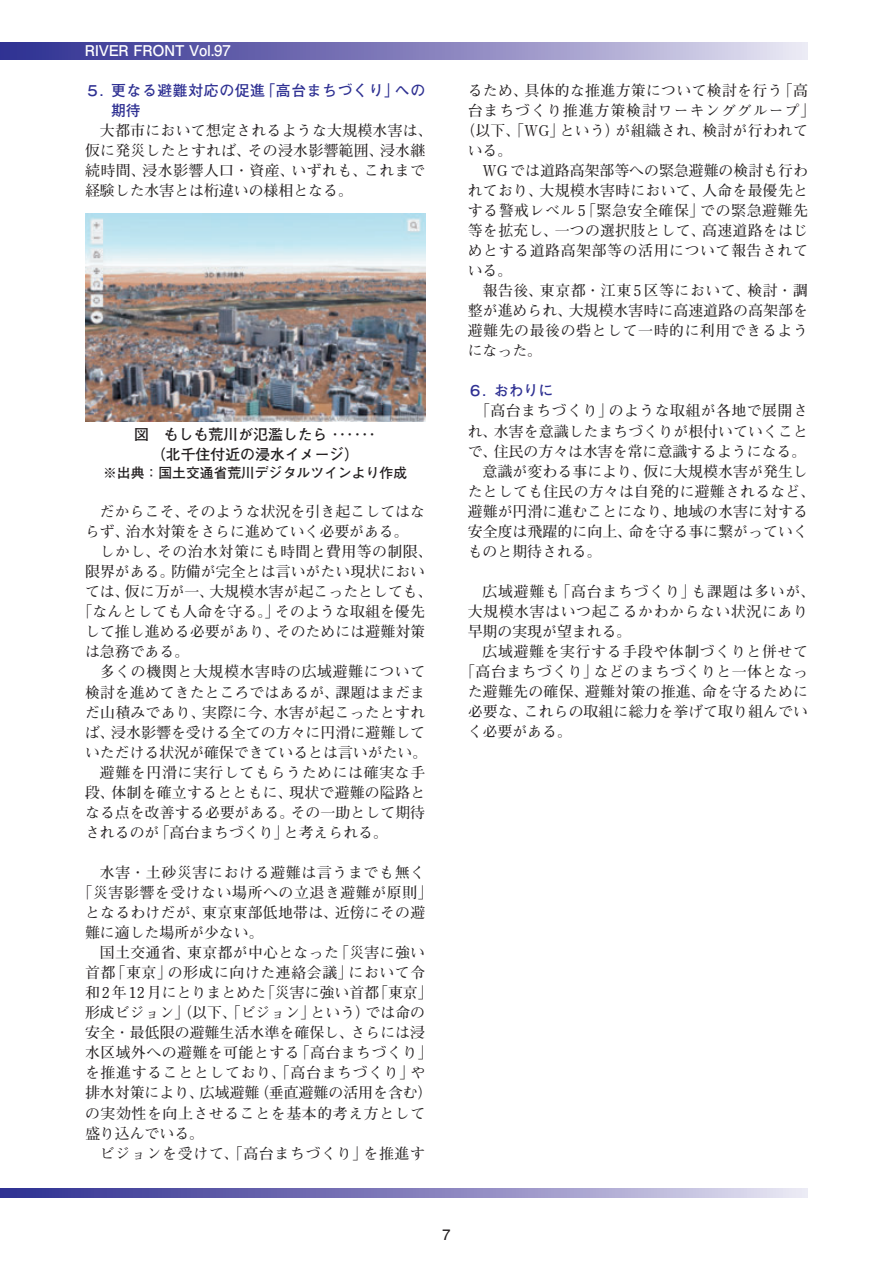
<style>
.page{position:relative;width:893px;height:1263px;background:#fff}
.page>*{position:absolute;margin:0;border:0;box-sizing:border-box;transform-origin:0 0}
.t1{font:700 14.85px/20.1px "Futo Min A101 Pr 6";letter-spacing:.02em;color:#231f20}
.t2{font:700 14.85px "Futo Min A101 Pr 6";color:#231f20}
.t3{font:700 14.85px/20.1px "Futo Min A101 Pr 6";letter-spacing:.04em;color:#231f20}
.t4{font:700 14.85px "Futo Min A101 Pr 6";letter-spacing:.045em;color:#231f20}
.t5{font:700 14.85px/19.2px "Futo Go B101 Pr 6";color:#231f20;text-align:center}
.t6{font:700 14.85px/20.1px "Futo Go B101 Pr 6";letter-spacing:.04em;color:#2e3092}
.t7{font:700 14.85px "Futo Min A101 Pr 6";letter-spacing:.05em;color:#231f20}
.t8{font:700 14.85px "Futo Min A101 Pr 6";letter-spacing:.065em;color:#231f20}
.t9{font:700 14.85px "Futo Go B101 Pr 6";letter-spacing:-.02em;color:#fff}
.t10{font:700 14.4px "Futo Go B101 Pr 6";color:#231f20}
.t11{font:700 13.8px "Futo Go B101 Pr 6";color:#231f20}
</style>
<div class="page">
<img style="left:85px;top:213px;width:340px;height:208px">
<div style="left:0;top:43px;width:808px;height:17px;background:linear-gradient(to right,#2a298d,#e2ddef)"></div>
<svg style="left:0;top:1188px;width:808px;height:9px;background:#8682bd"></svg>
<p class="t9" style="left:85px;top:38px;width:147px">RIVER FRONT Vol.97</p>
<p class="t6" style="left:111px;top:80px;width:316px;text-indent:-26px">５． 更なる避難対応の促進「高台まちづくり」への期待</p>
<p class="t1" style="left:85px;top:120px;width:349px;text-indent:15px">大都市において想定されるような大規模水害は、仮に発災したとすれば、その浸水影響範囲、浸水継続時間、浸水影響人口・資産、いずれも、これまで経験した水害とは桁違いの様相となる。</p>
<p class="t5" style="left:134px;top:425px;width:243px">図　もしも荒川が氾濫したら･･････（北千住付近の浸水イメージ）</p>
<p class="t11" style="left:103px;top:461px;width:306px">※出典：国土交通省荒川デジタルツインより作成</p>
<p class="t1" style="left:85px;top:501px;width:342px;text-indent:15px">だからこそ、そのような状況を引き起こしてはならず、治水対策をさらに進めていく必要がある。</p>
<p class="t1" style="left:100px;top:541px;width:334px">しかし、その治水対策にも時間と費用等の制限、</p>
<p class="t1" style="left:85px;top:561px;width:342px">限界がある。防備が完全とは言いがたい現状におい</p>
<p class="t2" style="left:85px;top:580px;width:349px">ては、仮に万が一、大規模水害が起こったとしても、</p>
<p class="t1" style="left:78px;top:601px;width:349px">「なんとしても人命を守る。」そのような取組を優先</p>
<p class="t1" style="left:85px;top:621px;width:342px">して推し進める必要があり、そのためには避難対策</p>
<p class="t1" style="left:85px;top:641px;width:106px">は急務である。</p>
<p class="t4" style="left:100px;top:660px;width:327px">多くの機関と大規模水害時の広域避難について</p>
<p class="t1" style="left:85px;top:681px;width:342px">検討を進めてきたところではあるが、課題はまだま</p>
<p class="t1" style="left:85px;top:701px;width:342px">だ山積みであり、実際に今、水害が起こったとすれ</p>
<p class="t1" style="left:85px;top:721px;width:342px">ば、浸水影響を受ける全ての方々に円滑に避難して</p>
<p class="t2" style="left:85px;top:740px;width:344px">いただける状況が確保できているとは言いがたい。</p>
<p class="t4" style="left:100px;top:760px;width:327px">避難を円滑に実行してもらうためには確実な手</p>
<p class="t1" style="left:85px;top:781px;width:342px">段、体制を確立するとともに、現状で避難の隘路と</p>
<p class="t1" style="left:85px;top:801px;width:342px">なる点を改善する必要がある。その一助として期待</p>
<p class="t2" style="left:85px;top:821px;width:304px">されるのが「高台まちづくり」と考えられる。</p>
<p class="t4" style="left:100px;top:861px;width:327px">水害・土砂災害における避難は言うまでも無く</p>
<p class="t3" style="left:78px;top:882px;width:357px">「災害影響を受けない場所への立退き避難が原則」</p>
<p class="t1" style="left:85px;top:902px;width:342px">となるわけだが、東京東部低地帯は、近傍にその避</p>
<p class="t2" style="left:85px;top:921px;width:180px">難に適した場所が少ない。</p>
<p class="t1" style="left:100px;top:942px;width:327px">国土交通省、東京都が中心となった「災害に強い</p>
<p class="t3" style="left:85px;top:962px;width:342px">首都「東京」の形成に向けた連絡会議」において令</p>
<p class="t2" style="left:85px;top:981px;width:349px">和2年12月にとりまとめた「災害に強い首都「東京」</p>
<p class="t1" style="left:85px;top:1002px;width:342px">形成ビジョン」（以下、「ビジョン」という）では命の</p>
<p class="t1" style="left:85px;top:1022px;width:342px">安全・最低限の避難生活水準を確保し、さらには浸</p>
<p class="t1" style="left:85px;top:1042px;width:349px">水区域外への避難を可能とする「高台まちづくり」</p>
<p class="t4" style="left:85px;top:1061px;width:342px">を推進することとしており、「高台まちづくり」や</p>
<p class="t2" style="left:85px;top:1081px;width:349px">排水対策により、広域避難（垂直避難の活用を含む）</p>
<p class="t3" style="left:85px;top:1102px;width:342px">の実効性を向上させることを基本的考え方として</p>
<p class="t2" style="left:85px;top:1121px;width:121px">盛り込んでいる。</p>
<p class="t7" style="left:100px;top:1141px;width:327px">ビジョンを受けて、「高台まちづくり」を推進す</p>
<p class="t1" style="left:468px;top:79px;width:342px">るため、具体的な推進方策について検討を行う「高</p>
<p class="t8" style="left:468px;top:99px;width:349px">台まちづくり推進方策検討ワーキンググループ」</p>
<p class="t1" style="left:460px;top:120px;width:349px">（以下、「WG」という）が組織され、検討が行われて</p>
<p class="t1" style="left:468px;top:140px;width:46px">いる。</p>
<p class="t2" style="left:483px;top:159px;width:327px">WGでは道路高架部等への緊急避難の検討も行わ</p>
<p class="t1" style="left:468px;top:180px;width:342px">れており、大規模水害時において、人命を最優先と</p>
<p class="t3" style="left:468px;top:200px;width:342px">する警戒レベル5「緊急安全確保」での緊急避難先</p>
<p class="t1" style="left:468px;top:220px;width:342px">等を拡充し、一つの選択肢として、高速道路をはじ</p>
<p class="t3" style="left:468px;top:240px;width:342px">めとする道路高架部等の活用について報告されて</p>
<p class="t1" style="left:468px;top:260px;width:46px">いる。</p>
<p class="t1" style="left:483px;top:280px;width:327px">報告後、東京都・江東5区等において、検討・調</p>
<p class="t1" style="left:468px;top:300px;width:342px">整が進められ、大規模水害時に高速道路の高架部を</p>
<p class="t3" style="left:468px;top:320px;width:342px">避難先の最後の砦として一時的に利用できるよう</p>
<p class="t1" style="left:468px;top:340px;width:76px">になった。</p>
<p class="t6" style="left:468px;top:380px;width:87px">６．おわりに</p>
<p class="t1" style="left:475px;top:400px;width:334px">「高台まちづくり」のような取組が各地で展開さ</p>
<p class="t1" style="left:468px;top:420px;width:342px">れ、水害を意識したまちづくりが根付いていくこと</p>
<p class="t2" style="left:468px;top:439px;width:340px">で、住民の方々は水害を常に意識するようになる。</p>
<p class="t1" style="left:483px;top:460px;width:327px">意識が変わる事により、仮に大規模水害が発生し</p>
<p class="t1" style="left:468px;top:480px;width:349px">たとしても住民の方々は自発的に避難されるなど、</p>
<p class="t1" style="left:468px;top:500px;width:342px">避難が円滑に進むことになり、地域の水害に対する</p>
<p class="t1" style="left:468px;top:520px;width:342px">安全度は飛躍的に向上、命を守る事に繋がっていく</p>
<p class="t2" style="left:468px;top:540px;width:135px">ものと期待される。</p>
<p class="t3" style="left:468px;top:581px;width:349px;text-indent:15px">広域避難も「高台まちづくり」も課題は多いが、大規模水害はいつ起こるかわからない状況にあり早期の実現が望まれる。　</p>
<p class="t4" style="left:483px;top:640px;width:327px">広域避難を実行する手段や体制づくりと併せて</p>
<p class="t1" style="left:460px;top:661px;width:349px">「高台まちづくり」などのまちづくりと一体となっ</p>
<p class="t1" style="left:468px;top:681px;width:342px">た避難先の確保、避難対策の推進、命を守るために</p>
<p class="t1" style="left:468px;top:701px;width:342px">必要な、これらの取組に総力を挙げて取り組んでい</p>
<p class="t1" style="left:468px;top:721px;width:106px">く必要がある。</p>
<p class="t10" style="left:442px;top:1223px;width:9px">7</p>
</div>
